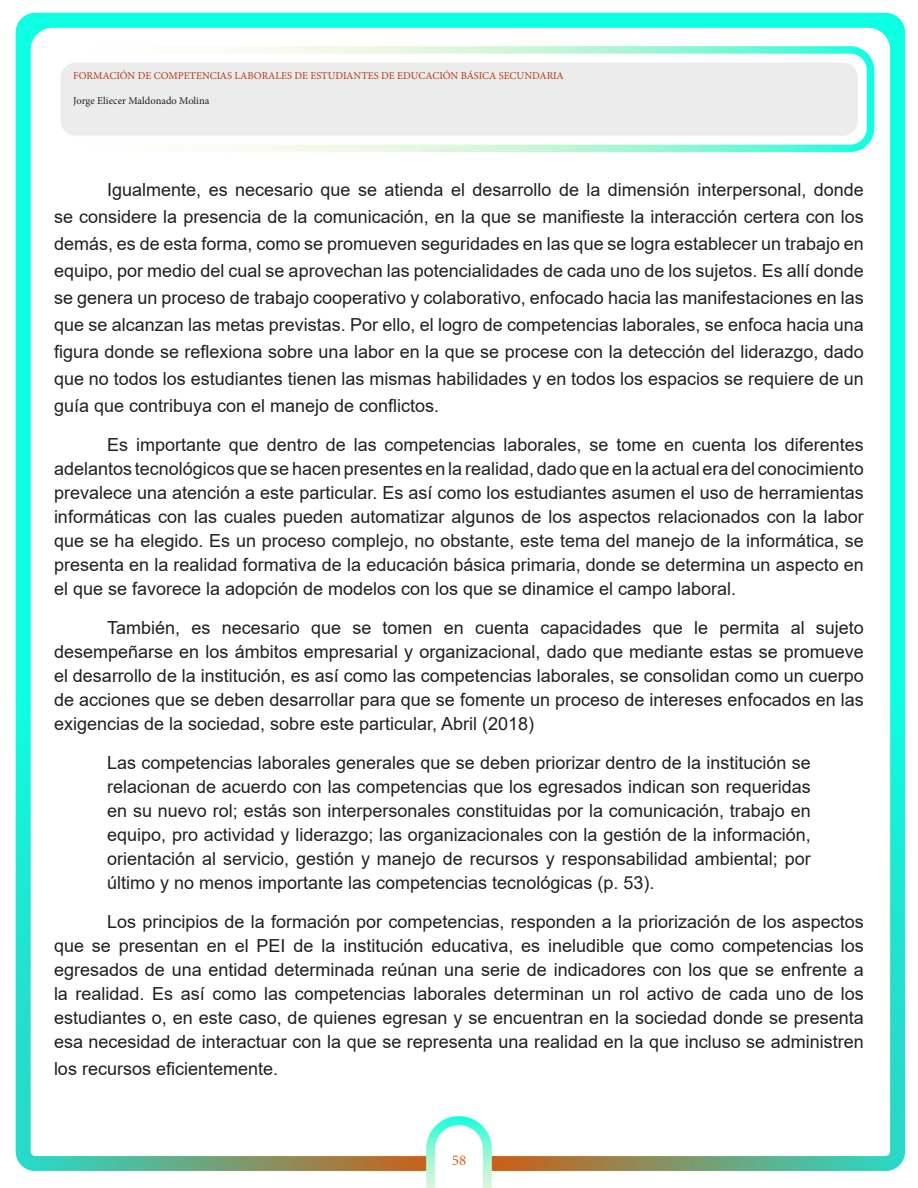
<style>
.page{position:relative;width:918px;height:1188px;background:#fff}
.page>*{position:absolute;margin:0;border:0;box-sizing:border-box;transform-origin:0 0}
.t1{font:18px/24px "Arial";color:#231f20;text-align:justify}
.t2{font:15px "Minion Pro";color:#db6514}
.t3{font:10.5px "Minion Pro";color:#b13b17}
.t4{font:10.5px "Minion Pro";color:#231f20}
</style>
<div class="page">
<img style="left:15px;top:12px;width:891px;height:1176px">
<p class="t3" style="left:73px;top:68px;width:492px">FORMACIÓN DE COMPETENCIAS LABORALES DE ESTUDIANTES DE EDUCACIÓN BÁSICA SECUNDARIA</p>
<p class="t4" style="left:73px;top:93px;width:138px">Jorge Eliecer Maldonado Molina</p>
<p class="t1" style="left:54px;top:176px;width:811px;line-height:27px;text-indent:53px">Igualmente, es necesario que se atienda el desarrollo de la dimensión interpersonal, donde se considere la presencia de la comunicación, en la que se manifieste la interacción certera con los demás, es de esta forma, como se promueven seguridades en las que se logra establecer un trabajo en equipo, por medio del cual se aprovechan las potencialidades de cada uno de los sujetos. Es allí donde se genera un proceso de trabajo cooperativo y colaborativo, enfocado hacia las manifestaciones en las que se alcanzan las metas previstas. Por ello, el logro de competencias laborales, se enfoca hacia una figura donde se reflexiona sobre una labor en la que se procese con la detección del liderazgo, dado que no todos los estudiantes tienen las mismas habilidades y en todos los espacios se requiere de un guía que contribuya con el manejo de conflictos.</p>
<p class="t1" style="left:54px;top:433px;width:811px;text-indent:53px">Es importante que dentro de las competencias laborales, se tome en cuenta los diferentes adelantos tecnológicos que se hacen presentes en la realidad, dado que en la actual era del conocimiento prevalece una atención a este particular. Es así como los estudiantes asumen el uso de herramientas informáticas con las cuales pueden automatizar algunos de los aspectos relacionados con la labor que se ha elegido. Es un proceso complejo, no obstante, este tema del manejo de la informática, se presenta en la realidad formativa de la educación básica primaria, donde se determina un aspecto en el que se favorece la adopción de modelos con los que se dinamice el campo laboral.</p>
<p class="t1" style="left:54px;top:616px;width:811px;text-indent:53px">También, es necesario que se tomen en cuenta capacidades que le permita al sujeto desempeñarse en los ámbitos empresarial y organizacional, dado que mediante estas se promueve el desarrollo de la institución, es así como las competencias laborales, se consolidan como un cuerpo de acciones que se deben desarrollar para que se fomente un proceso de intereses enfocados en las exigencias de la sociedad, sobre este particular, Abril (2018)</p>
<p class="t1" style="left:107px;top:751px;width:705px">Las competencias laborales generales que se deben priorizar dentro de la institución se relacionan de acuerdo con las competencias que los egresados indican son requeridas en su nuevo rol; estás son interpersonales constituidas por la comunicación, trabajo en equipo, pro actividad y liderazgo; las organizacionales con la gestión de la información, orientación al servicio, gestión y manejo de recursos y responsabilidad ambiental; por último y no menos importante las competencias tecnológicas (p. 53).</p>
<p class="t1" style="left:54px;top:910px;width:812px;text-indent:53px">Los principios de la formación por competencias, responden a la priorización de los aspectos que se presentan en el PEI de la institución educativa, es ineludible que como competencias los egresados de una entidad determinada reúnan una serie de indicadores con los que se enfrente a la realidad. Es así como las competencias laborales determinan un rol activo de cada uno de los estudiantes o, en este caso, de quienes egresan y se encuentran en la sociedad donde se presenta esa necesidad de interactuar con la que se representa una realidad en la que incluso se administren</p>
<p class="t1" style="left:54px;top:1057px;width:226px">los recursos eficientemente.</p>
<p class="t2" style="left:452px;top:1150px;width:16px">58</p>
</div>
